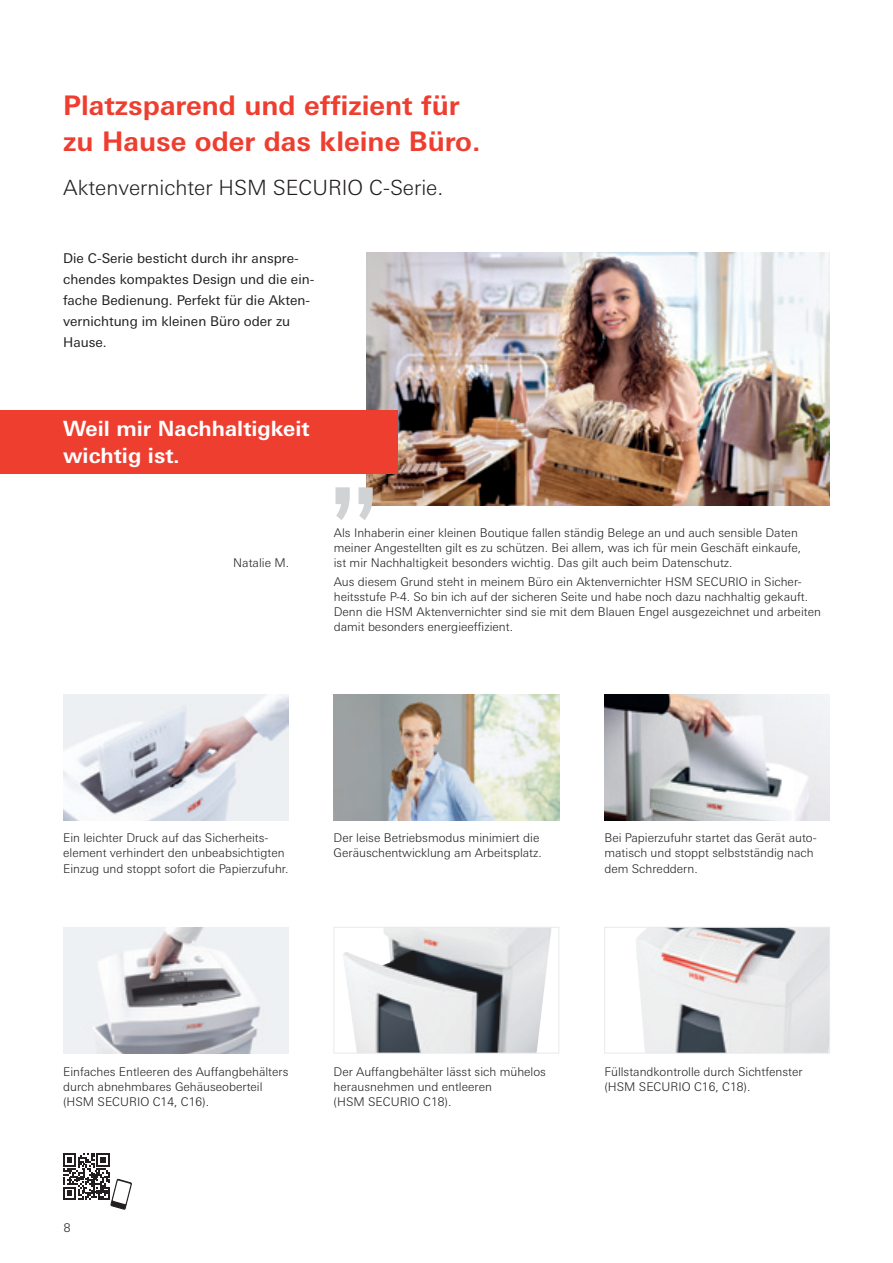
<style>
.page{position:relative;width:893px;height:1263px;background:#fff}
.page>*{position:absolute;margin:0;border:0;box-sizing:border-box;transform-origin:0 0}
.t1{font:700 27px/36px "Univers Next W1 G";color:#ee3e30}
.t2{font:300 21px "Univers Next W1 G";color:#231f20}
.t3{font:700 21px/27px "Univers Next W1 G";color:#fff}
.t4{font:13.5px/21px "Univers Next W1 G";color:#231f20}
.t5{font:300 12px/15px "Univers Next W1 G";color:#231f20}
</style>
<div class="page">
<img style="left:366px;top:253px;width:464px;height:252px">
<div style="left:0;top:410px;width:398px;height:64px;background:#ee3e30"></div>
<img style="left:63px;top:695px;width:225px;height:126px">
<img style="left:604px;top:695px;width:226px;height:126px">
<img style="left:334px;top:695px;width:225px;height:126px">
<img style="left:63px;top:927px;width:225px;height:126px">
<svg style="left:604px;top:927px;width:226px;height:127px"></svg>
<img style="left:354px;top:929px;width:36px;height:36px">
<div style="left:333px;top:927px;width:226px;height:126px;border:1px solid #e6e7e9"></div>
<svg style="left:335px;top:487px;width:38px;height:33px"></svg>
<svg style="left:63px;top:1153px;width:69px;height:57px"></svg>
<h1 class="t1" style="left:63px;top:87px;width:419px">Platzsparend und effizient für zu Hause oder das kleine Büro.</h1>
<h2 class="t2" style="left:63px;top:175px;width:382px">Aktenvernichter HSM SECURIO C-Serie.</h2>
<p class="t4" style="left:63px;top:247px;width:253px">Die C-Serie besticht durch ihr anspre&shy;chendes kompaktes Design und die ein&shy;fache Bedienung. Perfekt für die Akten&shy;vernichtung im kleinen Büro oder zu<br>Hause.</p>
<h2 class="t3" style="left:63px;top:415px;width:248px">Weil mir Nachhaltigkeit wichtig ist.</h2>
<p class="t5" style="left:233px;top:555px;width:57px">Natalie M.</p>
<p class="t5" style="left:334px;top:525px;width:469px">Als Inhaberin einer kleinen Boutique fallen ständig Belege an und auch sensible Daten meiner Angestellten gilt es zu schützen. Bei allem, was ich für mein Geschäft einkaufe, ist mir Nachhaltigkeit besonders wichtig. Das gilt auch beim Datenschutz.</p>
<p class="t5" style="left:334px;top:575px;width:489px">Aus diesem Grund steht in meinem Büro ein Aktenvernichter HSM SECURIO in Sicher&shy;heitsstufe P-4. So bin ich auf der sicheren Seite und habe noch dazu nachhaltig gekauft.<br>Denn die HSM Aktenvernichter sind sie mit dem Blauen Engel ausgezeichnet und arbeiten damit besonders energieeffizient.</p>
<p class="t5" style="left:63px;top:831px;width:227px">Ein leichter Druck auf das Sicherheits&shy;element verhindert den unbeabsichtigten<br>Einzug und stoppt sofort die Papierzufuhr.</p>
<p class="t5" style="left:604px;top:831px;width:214px">Bei Papierzufuhr startet das Gerät auto&shy;matisch und stoppt selbstständig nach dem Schreddern.</p>
<p class="t5" style="left:334px;top:831px;width:210px">Der leise Betriebsmodus minimiert die<br>Geräuschentwicklung am Arbeitsplatz.</p>
<p class="t5" style="left:63px;top:1064px;width:227px">Einfaches Entleeren des Auffangbehälters durch abnehmbares Gehäuseoberteil (HSM SECURIO C14, C16).</p>
<p class="t5" style="left:604px;top:1064px;width:200px">Füllstandkontrolle durch Sichtfenster (HSM SECURIO C16, C18).</p>
<p class="t5" style="left:334px;top:1064px;width:214px">Der Auffangbehälter lässt sich mühelos herausnehmen und entleeren<br>(HSM SECURIO C18).</p>
<p class="t5" style="left:64px;top:1220px;width:8px">8</p>
</div>
